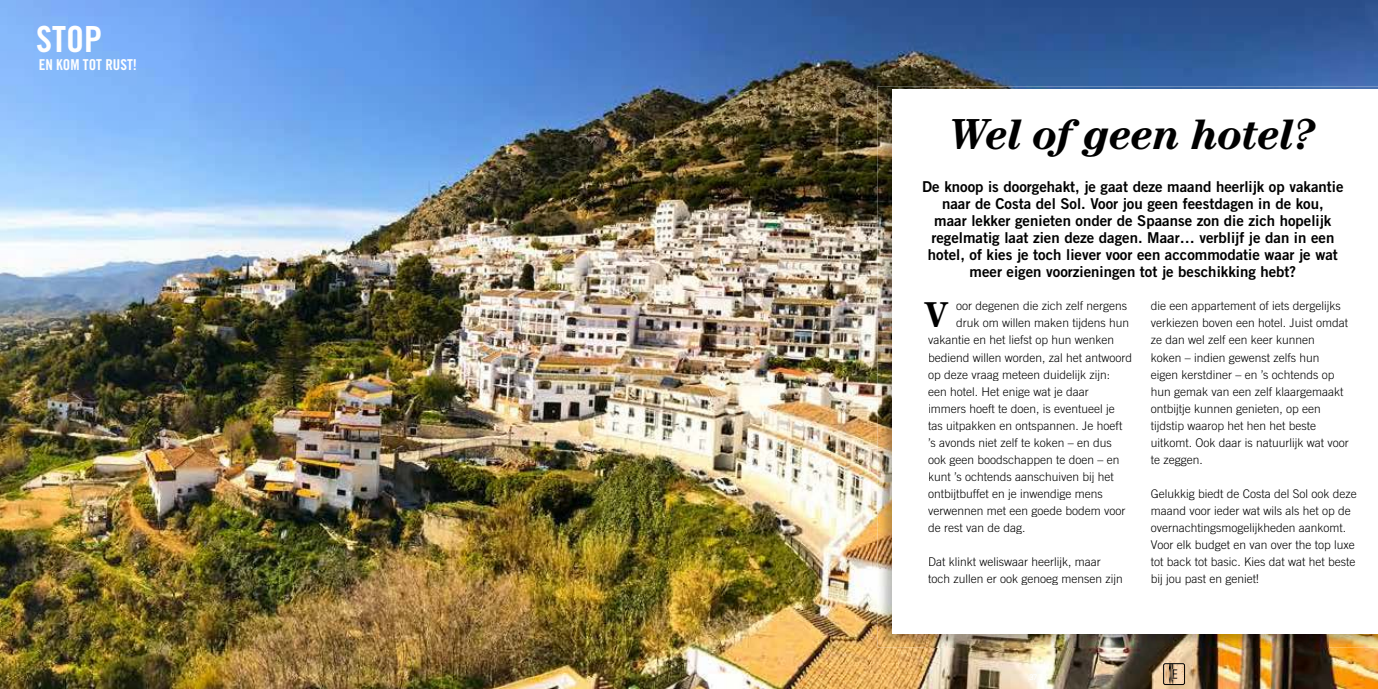
<style>
.page{position:relative;width:1378px;height:689px;background:#fff}
.page>*{position:absolute;margin:0;border:0;box-sizing:border-box;transform-origin:0 0}
.t1{font:italic 700 43.5px "Century LT";letter-spacing:-.02em;color:#000}
.t2{font:36px "Trade Gothic LT Std Bd Cn 20";color:#fff}
.t3{font:700 36px "Century LT";color:#000}
.t4{font:15px/17px "Trade Gothic LT Std Bd 2";color:#000;text-align:center}
.t5{font:15px "Trade Gothic LT Std Bd Cn 20";color:#fff}
.t6{font:300 12px/17px "Trade Gothic LT Std";color:#000}
</style>
<div class="page">
<img style="left:0;top:0;width:1378px;height:689px">
<img style="left:877px;top:86px;width:501px;height:51px">
<img style="left:877px;top:137px;width:50px;height:510px">
<img style="left:1328px;top:634px;width:50px;height:13px">
<img style="left:927px;top:634px;width:401px;height:13px">
<div style="left:892px;top:89px;width:486px;height:545px;background:#fff"></div>
<svg style="left:1163px;top:664px;width:22px;height:21px"></svg>
<div style="left:1163px;top:663px;width:21px;height:22px;border:1px solid #000;border-radius:2px"></div>
<h2 class="t2" style="left:36px;top:17px;width:67px">STOP</h2>
<p class="t5" style="left:39px;top:56px;width:100px">EN KOM TOT RUST!</p>
<h1 class="t1" style="left:949px;top:109px;width:368px">Wel of geen hotel?</h1>
<p class="t4" style="left:922px;top:177px;width:423px">De knoop is doorgehakt, je gaat deze maand heerlijk op vakantie naar de Costa del Sol. Voor jou geen feestdagen in de kou,<br>maar lekker genieten onder de Spaanse zon die zich hopelijk regelmatig laat zien deze dagen. Maar… verblijf je dan in een hotel, of kies je toch liever voor een accommodatie waar je wat meer eigen voorzieningen tot je beschikking hebt?</p>
<p class="t6" style="left:956px;top:297px;width:172px">oor degenen die zich zelf nergens</p>
<p class="t6" style="left:956px;top:315px;width:174px">druk om willen maken tijdens hun</p>
<p class="t6" style="left:928px;top:332px;width:188px">vakantie en het liefst op hun wenken</p>
<p class="t6" style="left:928px;top:349px;width:206px">bediend willen worden, zal het antwoord</p>
<p class="t6" style="left:928px;top:366px;width:184px">op deze vraag meteen duidelijk zijn:</p>
<p class="t6" style="left:928px;top:383px;width:162px">een hotel. Het enige wat je daar</p>
<p class="t6" style="left:928px;top:400px;width:188px">immers hoeft te doen, is eventueel je</p>
<p class="t6" style="left:928px;top:417px;width:196px">tas uitpakken en ontspannen. Je hoeft</p>
<p class="t6" style="left:928px;top:434px;width:185px">’s avonds niet zelf te koken – en dus</p>
<p class="t6" style="left:928px;top:451px;width:193px">ook geen boodschappen te doen – en</p>
<p class="t6" style="left:928px;top:468px;width:187px">kunt ’s ochtends aanschuiven bij het</p>
<p class="t6" style="left:928px;top:485px;width:176px">ontbijtbuffet en je inwendige mens</p>
<p class="t6" style="left:928px;top:502px;width:199px">verwennen met een goede bodem voor</p>
<p class="t6" style="left:928px;top:519px;width:99px">de rest van de dag.</p>
<p class="t6" style="left:928px;top:553px;width:196px">Dat klinkt weliswaar heerlijk, maar toch zullen er ook genoeg mensen zijn</p>
<p class="t6" style="left:1151px;top:297px;width:200px">die een appartement of iets dergelijks verkiezen boven een hotel. Juist omdat ze dan wel zelf een keer kunnen<br>koken – indien gewenst zelfs hun eigen kerstdiner – en ’s ochtends op hun gemak van een zelf klaargemaakt ontbijtje kunnen genieten, op een tijdstip waarop het hen het beste uitkomt. Ook daar is natuurlijk wat voor te zeggen.</p>
<p class="t6" style="left:1151px;top:485px;width:207px">Gelukkig biedt de Costa del Sol ook deze maand voor ieder wat wils als het op de overnachtingsmogelijkheden aankomt.<br>Voor elk budget en van over the top luxe tot back tot basic. Kies dat wat het beste bij jou past en geniet!</p>
<h2 class="t3" style="left:925px;top:293px;width:24px">V</h2>
</div>
